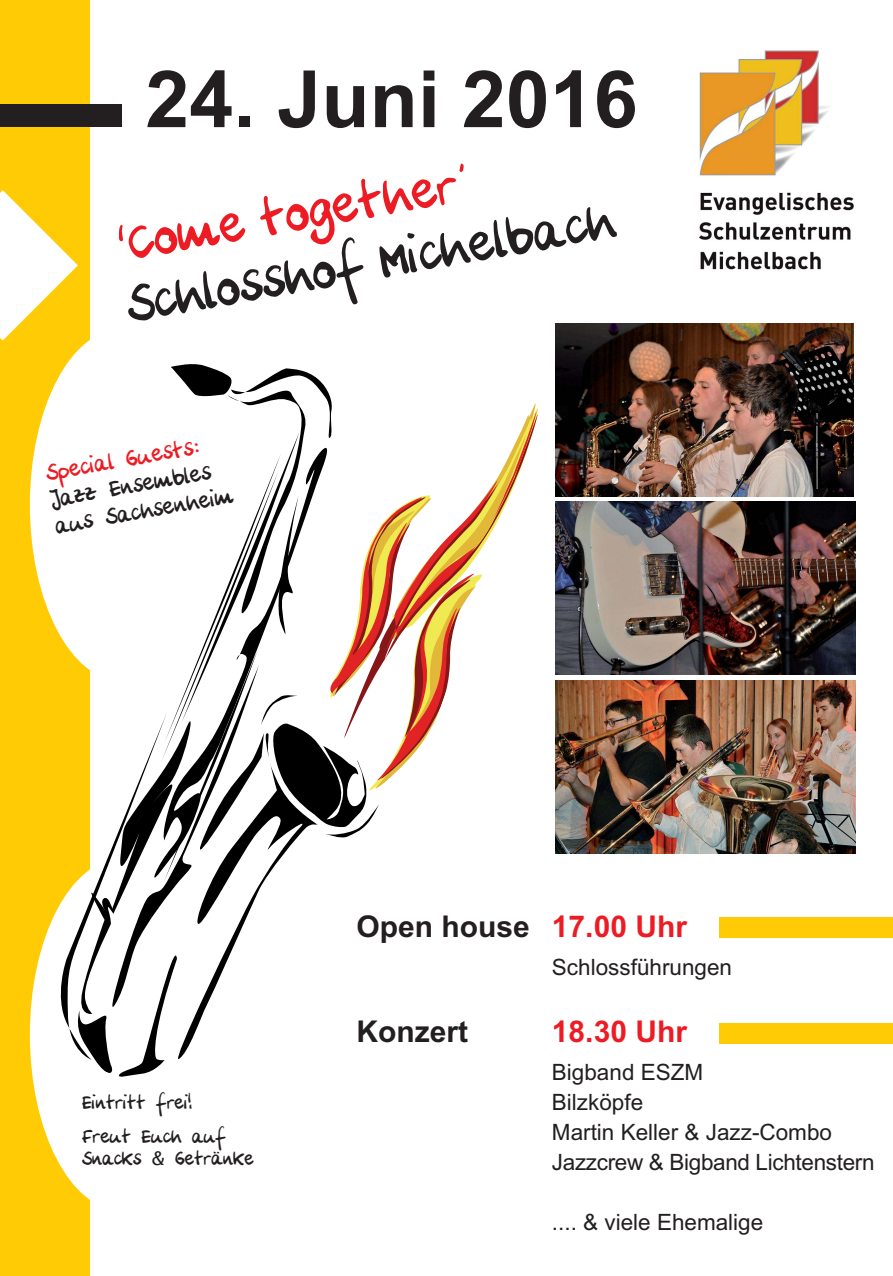
<style>
.page{position:relative;width:893px;height:1276px;background:#fff}
.page>*{position:absolute;margin:0;border:0;box-sizing:border-box;transform-origin:0 0}
.t1{font:700 79.05px "Arial";color:#231f20}
.t2{font:51.3px "Hand Some";color:#231f20}
.t3{font:51.3px "Hand Some";color:#ed1c24}
.t4{font:700 30px "Arial";color:#231f20}
.t5{font:700 30px "Arial";color:#ed1c24}
.t6{font:22.5px/30px "Arial";color:#231f20}
.t7{font:22.5px/27px "Hand Some";color:#231f20}
.t8{font:22.5px "Hand Some";color:#ed1c24}
.t9{font:18.75px/33.8px "Hand Some";color:#231f20}
.s1{font-family:"Lucida Grande"}
.s2{color:#ed1c24}
</style>
<div class="page">
<div style="left:0;top:0;width:89px;height:1276px;background:#ffcb04"></div>
<img style="left:555px;top:323px;width:299px;height:173px">
<img style="left:555px;top:502px;width:300px;height:173px">
<img style="left:555px;top:680px;width:300px;height:173px">
<img style="left:699px;top:50px;width:155px;height:220px">
<div style="left:30px;top:858px;width:183px;height:352px;background:#fff;border-radius:50%"></div>
<div style="left:719px;top:917px;width:174px;height:20px;background:#ffcb04"></div>
<div style="left:719px;top:1023px;width:174px;height:20px;background:#ffcb04"></div>
<div style="left:0;top:104px;width:121px;height:23px;background:#231f20"></div>
<svg style="left:0;top:190px;width:78px;height:150px"></svg>
<div style="left:30px;top:329px;width:183px;height:352px;background:#fff;border-radius:50%"></div>
<svg style="left:53px;top:361px;width:485px;height:716px"></svg>
<h1 class="t1" style="left:145px;top:54px;width:494px">24. Juni 2016</h1>
<h2 class="t3" style="left:112px;top:221px;width:360px;rotate:-10deg">‘Come together’</h2>
<h2 class="t2" style="left:123px;top:282px;width:497px;rotate:-10deg">Schlosshof Michelbach</h2>
<p class="t8" style="left:44px;top:463px;width:158px;rotate:-10deg">Special Guests:</p>
<p class="t7" style="left:49px;top:489px;width:182px;rotate:-10deg">Jazz Ensembles aus Sachsenheim</p>
<p class="t9" style="left:82px;top:1088px;width:146px">Eintritt frei!<br>Freut Euch auf</p>
<p class="t9" style="left:82px;top:1144px;width:173px">Snacks <span class="s1">&amp;</span> Getränke</p>
<h3 class="t4" style="left:356px;top:909px;width:332px">Open house <span class="s2">17.00 Uhr</span></h3>
<p class="t6" style="left:552px;top:954px;width:182px">Schlossführungen</p>
<h3 class="t4" style="left:356px;top:1014px;width:113px">Konzert</h3>
<h3 class="t5" style="left:552px;top:1014px;width:137px">18.30 Uhr</h3>
<p class="t6" style="left:552px;top:1059px;width:324px">Bigband ESZM<br>Bilzköpfe<br>Martin Keller &amp; Jazz-Combo<br>Jazzcrew &amp; Bigband Lichtenstern</p>
<p class="t6" style="left:552px;top:1209px;width:213px">.... &amp; viele Ehemalige</p>
</div>
